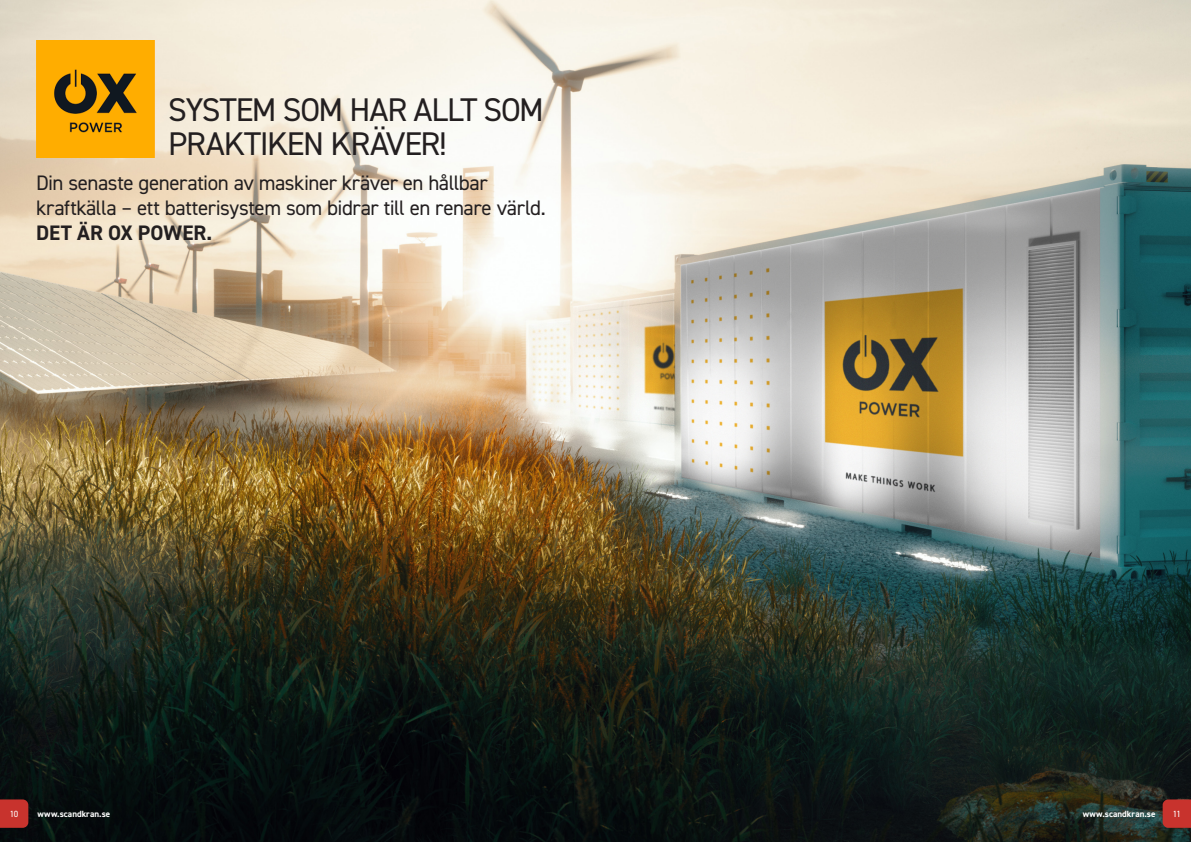
<style>
.page{position:relative;width:1191px;height:842px;background:#fff}
.page>*{position:absolute;margin:0;border:0;box-sizing:border-box;transform-origin:0 0}
.t1{font:32.9px/34.5px "DIN2014";letter-spacing:-.035em;color:#231f20}
.t2{font:21px/25.2px "DIN2014";letter-spacing:-.025em;color:#231f20}
.Bröd_-_Negativt{font:700 9px "DIN2014";color:#fff}
.Bröd_-_Negativt-2{font:9px "DIN2014";color:#fff}
.s1{font-weight:700}
</style>
<div class="page">
<img style="left:0;top:0;width:1191px;height:842px">
<svg style="left:0;top:799px;width:28px;height:29px"></svg>
<svg style="left:1162px;top:799px;width:29px;height:29px"></svg>
<img style="left:36px;top:40px;width:118px;height:118px">
<p class="t1" style="left:168px;top:91px;width:377px">SYSTEM SOM HAR ALLT SOM<br>PRAKTIKEN KRÄVER!</p>
<p class="t2" style="left:36px;top:170px;width:511px">Din senaste generation av maskiner kräver en hållbar kraftkälla – ett batterisystem som bidrar till en renare värld.<br><span class="s1">DET ÄR OX POWER.</span></p>
<p class="Bröd_-_Negativt-2" style="left:10px;top:808px;width:10px">10</p>
<p class="Bröd_-_Negativt" style="left:38px;top:808px;width:74px">www.scandkran.se</p>
<p class="Bröd_-_Negativt" style="left:1082px;top:808px;width:74px">www.scandkran.se</p>
<p class="Bröd_-_Negativt-2" style="left:1172px;top:808px;width:10px">11</p>
</div>
